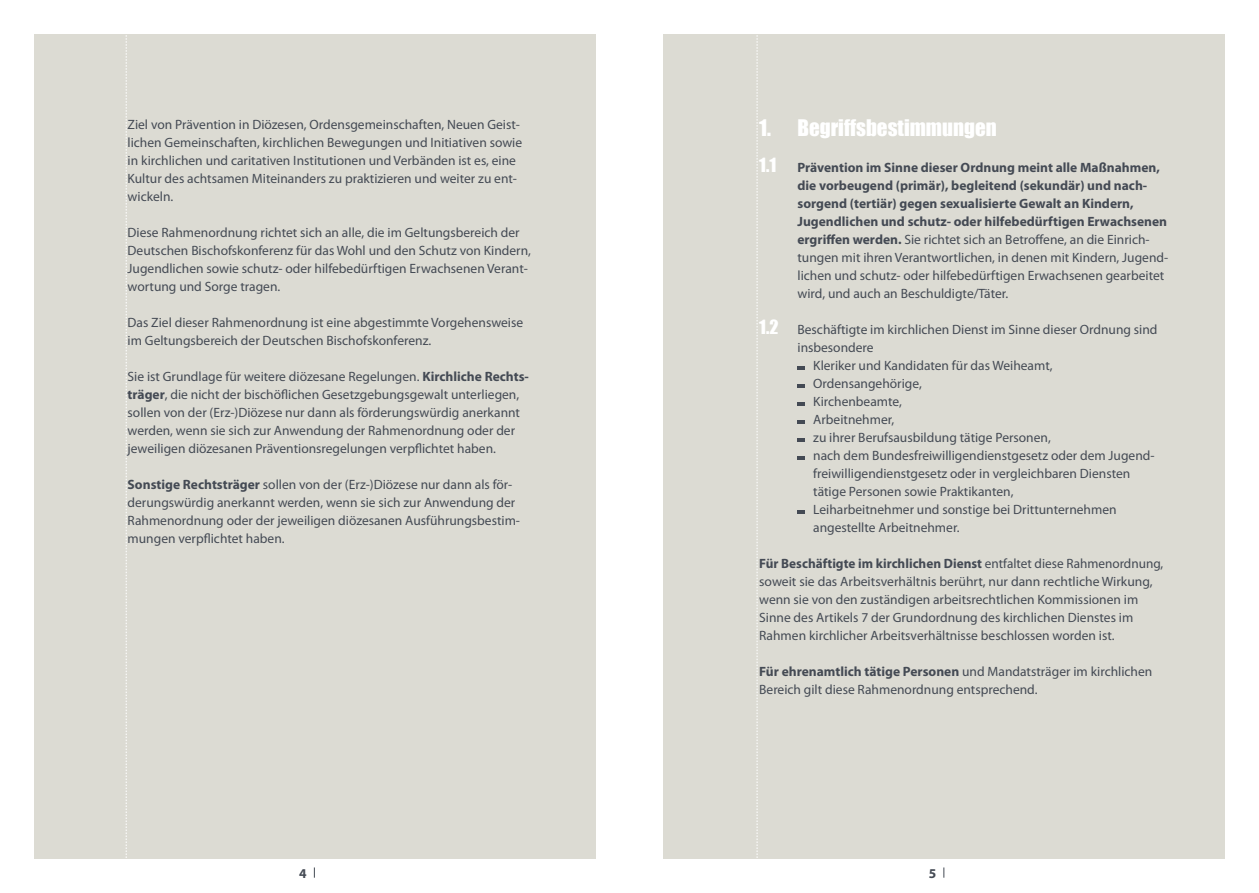
<style>
.page{position:relative;width:1259px;height:893px;background:#fff}
.page>*{position:absolute;margin:0;border:0;box-sizing:border-box;transform-origin:0 0}
.headline_impact_14{font:21px "Impact";color:#fff}
.copy_myriad_10{font:13.5px/18px "Myriad Pro";color:#444a54}
.copy_myriad_10-2{font:700 13.5px/18px "Myriad Pro";color:#444a54}
.s1{font-weight:700}
.s2{font-family:"Impact";font-weight:400;font-size:18px;color:#fff}
.s3{font-weight:400}
.s4{font-family:"Impact";font-size:18px;color:#fff}
</style>
<div class="page">
<div style="left:34px;top:34px;width:561px;height:825px;background:#dcdbd3"></div>
<div style="left:663px;top:34px;width:562px;height:825px;background:#dcdbd3"></div>
<svg style="left:126px;top:35px;width:1px;height:823px"></svg>
<svg style="left:756px;top:35px;width:1px;height:823px"></svg>
<svg style="left:797px;top:366px;width:7px;height:4px"></svg>
<svg style="left:797px;top:384px;width:7px;height:4px"></svg>
<svg style="left:797px;top:402px;width:7px;height:4px"></svg>
<svg style="left:797px;top:420px;width:7px;height:4px"></svg>
<svg style="left:797px;top:438px;width:7px;height:4px"></svg>
<svg style="left:797px;top:456px;width:7px;height:4px"></svg>
<svg style="left:797px;top:510px;width:7px;height:4px"></svg>
<p class="copy_myriad_10" style="left:128px;top:115px;width:394px">Ziel von Prävention in Diözesen, Ordensgemeinschaften, Neuen Geist-</p>
<p class="copy_myriad_10" style="left:128px;top:133px;width:396px">lichen Gemeinschaften, kirchlichen Bewegungen und Initiativen sowie in kirchlichen und caritativen Institutionen und Verbänden ist es, eine Kultur des achtsamen Miteinanders zu praktizieren und weiter zu ent&shy;wickeln.</p>
<p class="copy_myriad_10" style="left:128px;top:223px;width:405px">Diese Rahmenordnung richtet sich an alle, die im Geltungsbereich der Deutschen Bischofskonferenz für das Wohl und den Schutz von Kindern, Jugendlichen sowie schutz- oder hilfebedürftigen Erwachsenen Verant&shy;wortung und Sorge tragen.</p>
<p class="copy_myriad_10" style="left:128px;top:313px;width:397px">Das Ziel dieser Rahmenordnung ist eine abgestimmte Vorgehensweise im Geltungsbereich der Deutschen Bischofskonferenz.</p>
<p class="copy_myriad_10" style="left:128px;top:367px;width:403px">Sie ist Grundlage für weitere diözesane Regelungen. <span class="s1">Kirchliche Rechts&shy;träger</span>, die nicht der bischöflichen Gesetzgebungsgewalt unterliegen, sollen von der (Erz-)Diözese nur dann als förderungswürdig anerkannt werden, wenn sie sich zur Anwendung der Rahmenordnung oder der jeweiligen diözesanen Präventionsregelungen verpflichtet haben.</p>
<p class="copy_myriad_10" style="left:128px;top:475px;width:394px"><span class="s1">Sonstige Rechtsträger</span> sollen von der (Erz-)Diözese nur dann als för&shy;derungswürdig anerkannt werden, wenn sie sich zur Anwendung der Rahmenordnung oder der jeweiligen diözesanen Ausführungsbestim&shy;mungen verpflichtet haben.</p>
<p class="headline_impact_14" style="left:759px;top:111px;width:239px">1. Begriffsbestimmungen</p>
<p class="copy_myriad_10-2" style="left:797px;top:158px;width:371px;text-indent:-38px"><span class="s2">1.1</span> Prävention im Sinne dieser Ordnung meint alle Maßnahmen, die vorbeugend (primär), begleitend (sekundär) und nach&shy;sorgend (tertiär) gegen sexualisierte Gewalt an Kindern, Jugendlichen und schutz- oder hilfebedürftigen Erwachsenen ergriffen werden. <span class="s3">Sie richtet sich an Betroffene, an die Einrich-</span></p>
<p class="copy_myriad_10" style="left:797px;top:248px;width:372px">tungen mit ihren Verantwortlichen, in denen mit Kindern, Jugend&shy;lichen und schutz- oder hilfebedürftigen Erwachsenen gearbeitet wird, und auch an Beschuldigte/Täter.</p>
<p class="copy_myriad_10" style="left:797px;top:320px;width:361px;text-indent:-38px"><span class="s4">1.2</span> Beschäftigte im kirchlichen Dienst im Sinne dieser Ordnung sind insbesondere</p>
<p class="copy_myriad_10" style="left:813px;top:356px;width:241px">Kleriker und Kandidaten für das Weiheamt,</p>
<p class="copy_myriad_10" style="left:813px;top:374px;width:110px">Ordensangehörige,</p>
<p class="copy_myriad_10" style="left:813px;top:392px;width:90px">Kirchenbeamte,</p>
<p class="copy_myriad_10" style="left:813px;top:410px;width:83px">Arbeitnehmer,</p>
<p class="copy_myriad_10" style="left:813px;top:428px;width:239px">zu ihrer Berufsausbildung tätige Personen,</p>
<p class="copy_myriad_10" style="left:813px;top:446px;width:343px">nach dem Bundesfreiwilligendienstgesetz oder dem Jugend&shy;freiwilligendienstgesetz oder in vergleichbaren Diensten tätige Personen sowie Praktikanten,</p>
<p class="copy_myriad_10" style="left:813px;top:500px;width:305px">Leiharbeitnehmer und sonstige bei Drittunternehmen</p>
<p class="copy_myriad_10" style="left:813px;top:518px;width:148px">angestellte Arbeitnehmer.</p>
<p class="copy_myriad_10" style="left:759px;top:554px;width:406px"><span class="s1">Für Beschäftigte im kirchlichen Dienst</span> entfaltet diese Rahmenordnung, soweit sie das Arbeitsverhältnis berührt, nur dann rechtliche Wirkung, wenn sie von den zuständigen arbeitsrechtlichen Kommissionen im</p>
<p class="copy_myriad_10" style="left:759px;top:608px;width:375px">Sinne des Artikels 7 der Grundordnung des kirchlichen Dienstes im</p>
<p class="copy_myriad_10" style="left:759px;top:626px;width:357px">Rahmen kirchlicher Arbeitsverhältnisse beschlossen worden ist.</p>
<p class="copy_myriad_10" style="left:759px;top:662px;width:395px"><span class="s1">Für ehrenamtlich tätige Personen</span> und Mandatsträger im kirchlichen<br>Bereich gilt diese Rahmenordnung entsprechend.</p>
<p class="copy_myriad_10-2" style="left:299px;top:864px;width:9px">4</p>
<p class="copy_myriad_10-2" style="left:928px;top:864px;width:9px">5</p>
</div>
